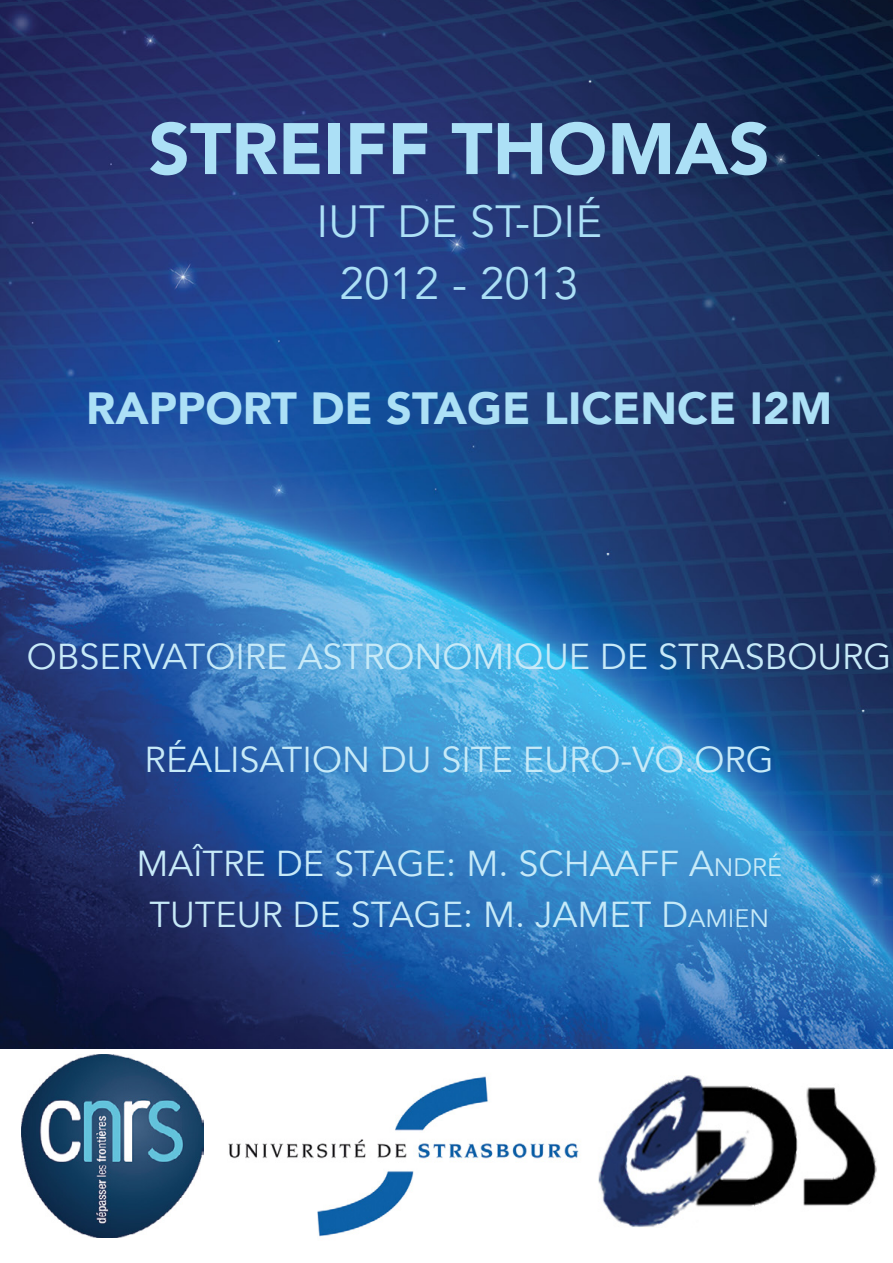
<style>
.page{position:relative;width:893px;height:1263px;background:#fff}
.page>*{position:absolute;margin:0;border:0;box-sizing:border-box;transform-origin:0 0}
.t1{font:900 72px "Avenir";color:#ace0f6}
.t2{font:900 45px "Avenir";color:#ace0f6}
.t3{font:45px/62.6px "Avenir";color:#ace0f6;text-align:center}
.t4{font:36px/51.8px "Avenir";color:#c7eaf8}
.t5{font:25.2px "Avenir";color:#c7eaf8}
.s1{font-style:inherit}
.s2{font-size:25.2px}
.s3{font-size:36px}
</style>
<div class="page">
<img style="left:0;top:0;width:893px;height:1049px">
<img style="left:228px;top:1076px;width:351px;height:161px">
<img style="left:598px;top:1075px;width:279px;height:152px">
<img style="left:21px;top:1054px;width:183px;height:183px">
<h1 class="t1" style="left:149px;top:87px;width:618px">STREIFF THOMAS</h1>
<p class="t3" style="left:316px;top:191px;width:287px">IUT DE ST-DIÉ<br>2012 - 2013</p>
<p class="t2" style="left:86px;top:370px;width:747px">RAPPORT DE STAGE LICENCE I2M</p>
<p class="t4" style="left:27px;top:631px;width:866px">OBSERVATOIRE ASTRONOMIQUE DE STRASBOURG</p>
<p class="t4" style="left:145px;top:735px;width:631px">RÉALISATIO N DU SITE EURO-VO.O RG</p>
<p class="t4" style="left:149px;top:838px;width:634px;text-indent:-13px">MAÎTRE DE STAGE: M . SCHAAFF <span class="s1">A</span><span class="s2">NDRÉ<br></span>TUTEUR DE STAGE: M . JAMET</p>
<p class="t5" style="left:661px;top:904px;width:109px"><span class="s3">D</span>AMIEN</p>
</div>
